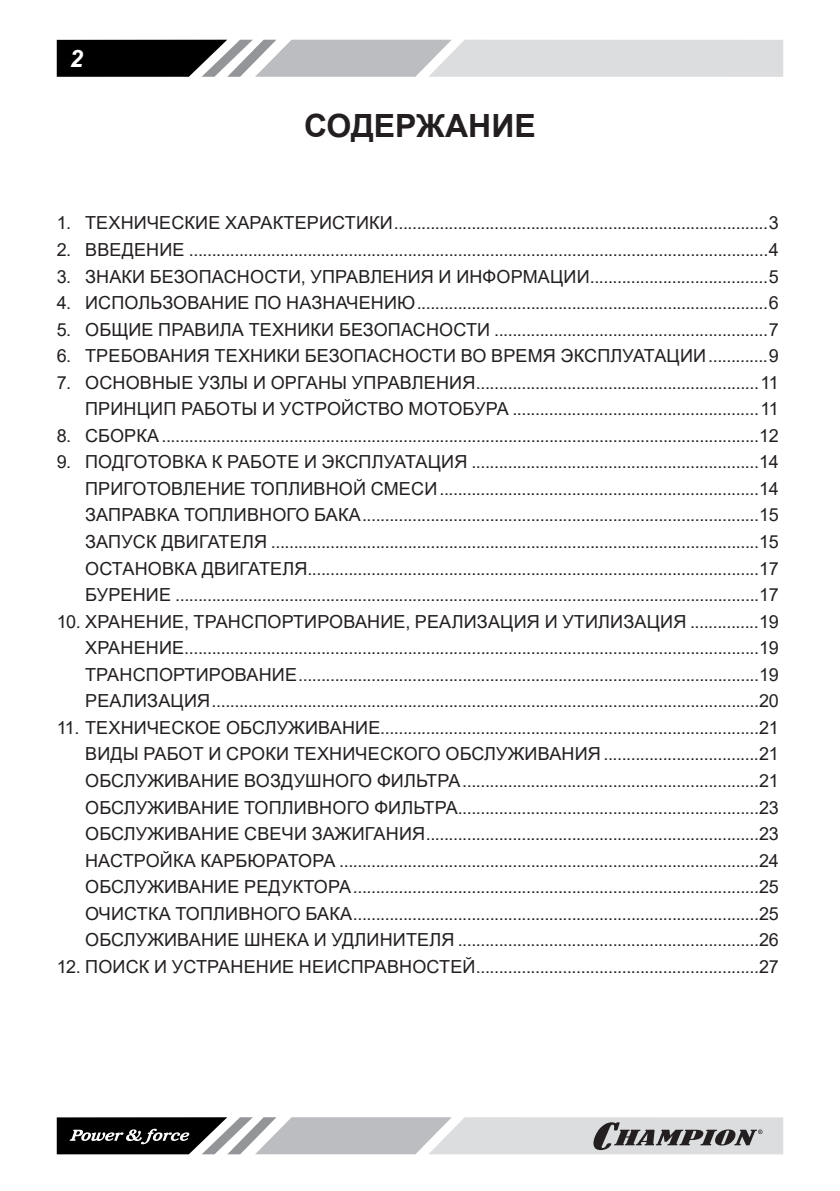
<style>
.page{position:relative;width:840px;height:1191px;background:#fff}
.page>*{position:absolute;margin:0;border:0;box-sizing:border-box;transform-origin:0 0}
.t1{font:700 32px "Arial";color:#231f20}
.t2{font:italic 700 24px "Arial";color:#fff}
.t3{font:18px/26.6px "Arial";letter-spacing:.01em;color:#231f20;text-align:justify}
</style>
<div class="page">
<svg style="left:57px;top:40px;width:725px;height:37px;background:#a7a8a9"></svg>
<svg style="left:57px;top:1117px;width:725px;height:37px;background:#a1a1a3"></svg>
<h2 class="t2" style="left:70px;top:42px;width:15px">2</h2>
<h1 class="t1" style="left:304px;top:103px;width:233px">СОДЕРЖАНИЕ</h1>
<p class="t3" style="left:57px;top:210px;width:723px">1. ТЕХНИЧЕСКИЕ ХАРАКТЕРИСТИКИ..................................................................................3</p>
<p class="t3" style="left:57px;top:236px;width:723px">2. ВВЕДЕНИЕ ...............................................................................................................................4</p>
<p class="t3" style="left:57px;top:263px;width:723px">3. ЗНАКИ БЕЗОПАСНОСТИ, УПРАВЛЕНИЯ И ИНФОРМАЦИИ.......................................5</p>
<p class="t3" style="left:57px;top:289px;width:723px">4. ИСПОЛЬЗОВАНИЕ ПО НАЗНАЧЕНИЮ.............................................................................6</p>
<p class="t3" style="left:57px;top:316px;width:723px">5. ОБЩИЕ ПРАВИЛА ТЕХНИКИ БЕЗОПАСНОСТИ ............................................................7</p>
<p class="t3" style="left:57px;top:342px;width:723px">6. ТРЕБОВАНИЯ ТЕХНИКИ БЕЗОПАСНОСТИ ВО ВРЕМЯ ЭКСПЛУАТАЦИИ.............9</p>
<p class="t3" style="left:57px;top:369px;width:723px;text-align:right">7. ОСНОВНЫЕ УЗЛЫ И ОРГАНЫ УПРАВЛЕНИЯ..............................................................11<br>ПРИНЦИП РАБОТЫ И УСТРОЙСТВО МОТОБУРА ......................................................11</p>
<p class="t3" style="left:57px;top:422px;width:723px">8. СБОРКА...................................................................................................................................12</p>
<p class="t3" style="left:85px;top:448px;width:694px;text-indent:-28px">9. ПОДГОТОВКА К РАБОТЕ И ЭКСПЛУАТАЦИЯ ...............................................................14<br>ПРИГОТОВЛЕНИЕ ТОПЛИВНОЙ СМЕСИ......................................................................14<br>ЗАПРАВКА ТОПЛИВНОГО БАКА.......................................................................................15<br>ЗАПУСК ДВИГАТЕЛЯ ...........................................................................................................15<br>ОСТАНОВКА ДВИГАТЕЛЯ...................................................................................................17<br>БУРЕНИЕ ................................................................................................................................17</p>
<p class="t3" style="left:85px;top:608px;width:694px;text-indent:-28px">10. ХРАНЕНИЕ, ТРАНСПОРТИРОВАНИЕ, РЕАЛИЗАЦИЯ И УТИЛИЗАЦИЯ ...............19<br>ХРАНЕНИЕ..............................................................................................................................19<br>ТРАНСПОРТИРОВАНИЕ.....................................................................................................19<br>РЕАЛИЗАЦИЯ........................................................................................................................20</p>
<p class="t3" style="left:85px;top:714px;width:694px;text-indent:-28px">11. ТЕХНИЧЕСКОЕ ОБСЛУЖИВАНИЕ...................................................................................21<br>ВИДЫ РАБОТ И СРОКИ ТЕХНИЧЕСКОГО ОБСЛУЖИВАНИЯ ..................................21<br>ОБСЛУЖИВАНИЕ ВОЗДУШНОГО ФИЛЬТРА.................................................................21<br>ОБСЛУЖИВАНИЕ ТОПЛИВНОГО ФИЛЬТРА..................................................................23<br>ОБСЛУЖИВАНИЕ СВЕЧИ ЗАЖИГАНИЯ.........................................................................23<br>НАСТРОЙКА КАРБЮРАТОРА ............................................................................................24<br>ОБСЛУЖИВАНИЕ РЕДУКТОРА.........................................................................................25<br>ОЧИСТКА ТОПЛИВНОГО БАКА.........................................................................................25<br>ОБСЛУЖИВАНИЕ ШНЕКА И УДЛИНИТЕЛЯ ..................................................................26</p>
<p class="t3" style="left:57px;top:953px;width:723px">12. ПОИСК И УСТРАНЕНИЕ НЕИСПРАВНОСТЕЙ..............................................................27</p>
</div>
